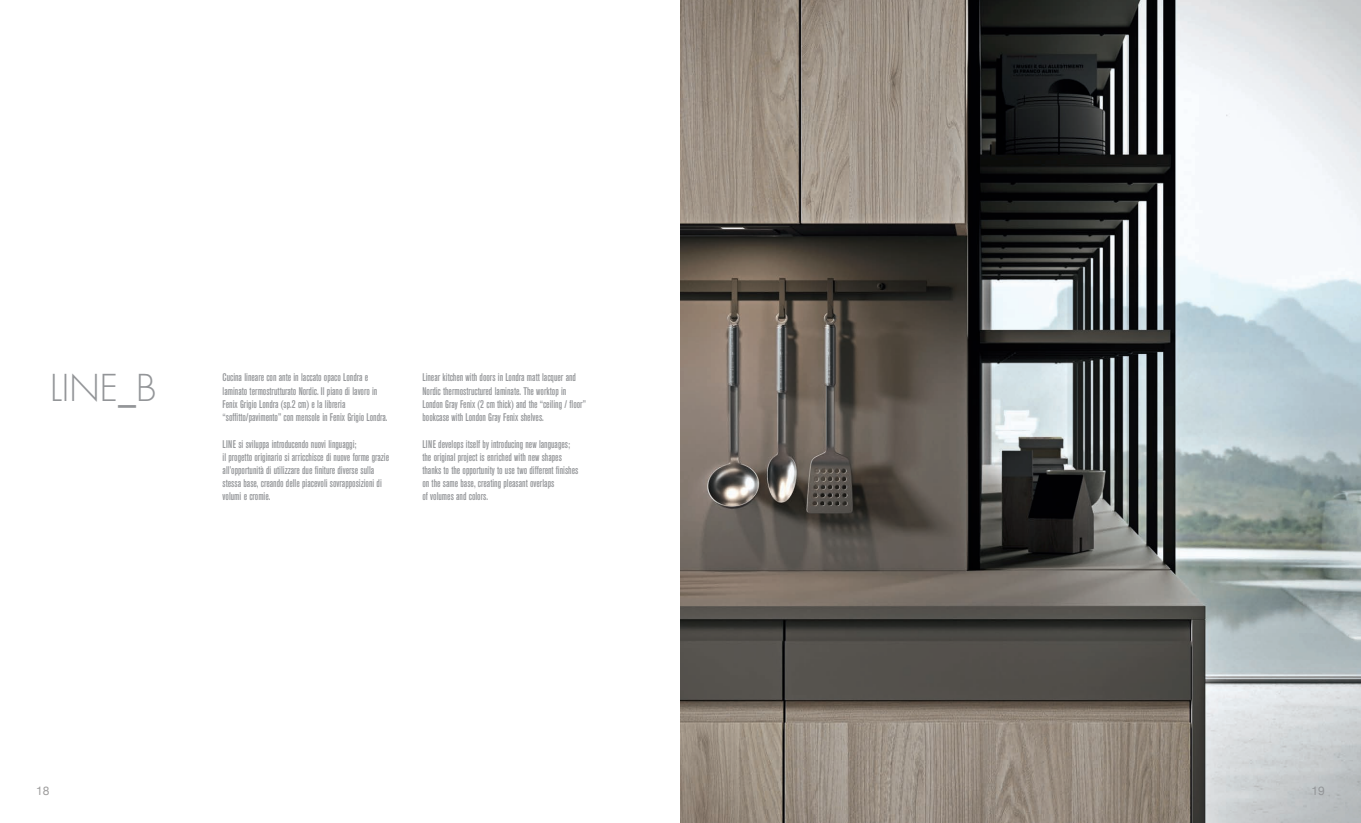
<style>
.page{position:relative;width:1361px;height:823px;background:#fff}
.page>*{position:absolute;margin:0;border:0;box-sizing:border-box;transform-origin:0 0}
.t1{font:300 36px "Futura";color:#939598}
.t2{font:12px "Helvetica Neue";color:#9f9e9e}
.t3{font:12px "Helvetica Neue";color:#939598}
.t4{font:500 condensed 11px/13.2px "Akzidenz Grotesk BE";color:#939598}
</style>
<div class="page">
<img style="left:680px;top:0;width:681px;height:822px">
<h1 class="t1" style="left:50px;top:364px;width:108px">LINE_B</h1>
<p class="t4" style="left:223px;top:371px;width:166px">Cucina lineare con ante in laccato opaco Londra e laminato termostrutturato Nordic. Il piano di lavoro in Fenix Grigio Londra (sp.2 cm) e la libreria “soffitto/pavimento” con mensole in Fenix Grigio Londra.</p>
<p class="t4" style="left:223px;top:437px;width:168px">LINE si sviluppa introducendo nuovi linguaggi;<br>il progetto originario si arricchisce di nuove forme grazie all’opportunità di utilizzare due finiture diverse sulla stessa base, creando delle piacevoli sovrapposizioni di volumi e cromie.</p>
<p class="t4" style="left:422px;top:371px;width:165px">Linear kitchen with doors in Londra matt lacquer and Nordic thermostructured laminate. The worktop in London Gray Fenix (2 cm thick) and the “ceiling / floor” bookcase with London Gray Fenix shelves.</p>
<p class="t4" style="left:422px;top:437px;width:157px">LINE develops itself by introducing new languages; the original project is enriched with new shapes thanks to the opportunity to use two different finishes on the same base, creating pleasant overlaps<br>of volumes and colors.</p>
<p class="t2" style="left:36px;top:781px;width:15px">18</p>
<p class="t3" style="left:1311px;top:781px;width:15px">19</p>
</div>
